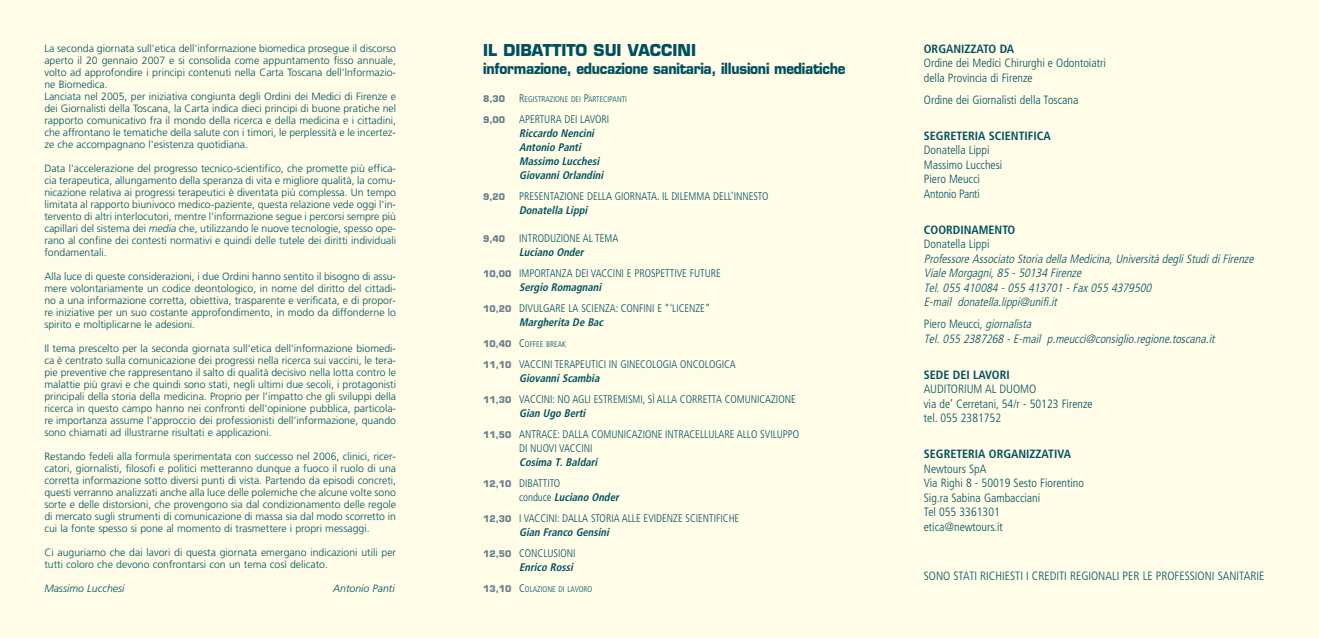
<style>
.page{position:relative;width:1319px;height:638px;background:#fff}
.page>*{position:absolute;margin:0;border:0;box-sizing:border-box;transform-origin:0 0}
.t1{font:700 16px "Eurostile";color:#00505f}
.t2{font:700 15px "Eurostile";letter-spacing:-.02em;color:#00505f;scale:.9 1}
.t3{font:300 condensed 12px/14.5px "Frutiger";color:#00505f}
.t4{font:italic 300 condensed 12px/14.5px "Frutiger";color:#00505f}
.t5{font:700 condensed 12px "Frutiger";color:#00505f}
.t6{font:300 condensed 11px/21px "Frutiger";color:#00505f}
.t7{font:italic 700 condensed 11px/14px "Frutiger";color:#00505f}
.t8{font:300 10.5px/12px "Frutiger";color:#00505f;text-align:justify}
.t9{font:italic 300 10.5px "Frutiger";color:#00505f}
.t10{font:700 9px "Eurostile";color:#647f8d}
.t11{font:300 condensed 8.2px "Frutiger";color:#00505f}
.s1{font-style:italic}
.s2{font-size:11px}
.s3{font-weight:700;font-style:italic}
.s4{font-family:"Eurostile";font-weight:700;font-stretch:normal;font-size:9px;color:#647f8d}
.s5{font-family:"Eurostile";font-style:normal;font-stretch:normal;font-size:9px;color:#647f8d}
.s6{font-weight:300;font-style:normal}
.s7{font-style:normal}
</style>
<div class="page">
<div style="left:0;top:0;width:1318px;height:638px;background:#fffde8"></div>
<p class="t8" style="left:44px;top:43px;width:353px;text-align:left">La seconda giornata sull'etica dell'informazione biomedica prosegue il discorso aperto il 20 gennaio 2007 e si consolida come appuntamento fisso annuale, volto ad approfondire i principi contenuti nella Carta Toscana dell'lnformazio&shy;ne Biomedica.<br>Lanciata nel 2005, per iniziativa congiunta degli Ordini dei Medici di Firenze e dei Giornalisti della Toscana, la Carta indica dieci principi di buone pratiche nel rapporto comunicativo fra il mondo della ricerca e della medicina e i cittadini, che affrontano le tematiche della salute con i timori, le perplessità e le incertez&shy;ze che accompagnano l'esistenza quotidiana.</p>
<p class="t8" style="left:44px;top:163px;width:353px">Data l'accelerazione del progresso tecnico-scientifico, che promette più effica&shy;cia terapeutica, allungamento della speranza di vita e migliore qualità, la comu&shy;nicazione relativa ai progressi terapeutici è diventata più complessa. Un tempo limitata al rapporto biunivoco medico-paziente, questa relazione vede oggi l'in&shy;tervento di altri interlocutori, mentre l'informazione segue i percorsi sempre più capillari del sistema dei <span class="s1">media</span> che, utilizzando le nuove tecnologie, spesso ope&shy;rano al confine dei contesti normativi e quindi delle tutele dei diritti individuali fondamentali.</p>
<p class="t8" style="left:44px;top:271px;width:353px">Alla luce di queste considerazioni, i due Ordini hanno sentito il bisogno di assu&shy;mere volontariamente un codice deontologico, in nome del diritto del cittadi&shy;no a una informazione corretta, obiettiva, trasparente e verificata, e di propor&shy;re iniziative per un suo costante approfondimento, in modo da diffonderne lo spirito e moltiplicarne le adesioni.</p>
<p class="t8" style="left:44px;top:343px;width:353px">Il tema prescelto per la seconda giornata sull'etica dell'informazione biomedi&shy;ca è centrato sulla comunicazione dei progressi nella ricerca sui vaccini, le tera&shy;pie preventive che rappresentano il salto di qualità decisivo nella lotta contro le malattie più gravi e che quindi sono stati, negli ultimi due secoli, i protagonisti principali della storia della medicina. Proprio per l’impatto che gli sviluppi della ricerca in questo campo hanno nei confronti dell'opinione pubblica, particola&shy;re importanza assume l’approccio dei professionisti dell’informazione, quando sono chiamati ad illustrarne risultati e applicazioni.</p>
<p class="t8" style="left:44px;top:451px;width:353px">Restando fedeli alla formula sperimentata con successo nel 2006, clinici, ricer&shy;catori, giornalisti, filosofi e politici metteranno dunque a fuoco il ruolo di una corretta informazione sotto diversi punti di vista. Partendo da episodi concreti, questi verranno analizzati anche alla luce delle polemiche che alcune volte sono sorte e delle distorsioni, che provengono sia dal condizionamento delle regole di mercato sugli strumenti di comunicazione di massa sia dal modo scorretto in cui la fonte spesso si pone al momento di trasmettere i propri messaggi.</p>
<p class="t8" style="left:44px;top:547px;width:353px">Ci auguriamo che dai lavori di questa giornata emergano indicazioni utili per tutti coloro che devono confrontarsi con un tema così delicato.</p>
<p class="t9" style="left:44px;top:584px;width:82px">Massimo Lucchesi</p>
<p class="t9" style="left:333px;top:584px;width:63px">Antonio Panti</p>
<h1 class="t1" style="left:483px;top:44px;width:214px">IL DIBATTITO SUI VACCINI</h1>
<h2 class="t2" style="left:483px;top:62px;width:404px">informazione, educazione sanitaria, illusioni mediatiche</h2>
<p class="t10" style="left:483px;top:95px;width:23px">8,30</p>
<p class="t11" style="left:519px;top:95px;width:109px"><span class="s2">R</span>EGISTRAZIONE DEI <span class="s2">P</span>ARTECIPANTI</p>
<p class="t10" style="left:483px;top:116px;width:23px">9,00</p>
<p class="t6" style="left:519px;top:109px;width:92px">APERTURA DEI LAVORI</p>
<p class="t7" style="left:519px;top:127px;width:88px">Riccardo Nencini<br>Antonio Panti<br>Massimo Lucchesi<br>Giovanni Orlandini</p>
<p class="t10" style="left:483px;top:193px;width:23px">9,20</p>
<p class="t6" style="left:519px;top:186px;width:251px">PRESENTAZIONE DELLA GIORNATA. IL DILEMMA DELL’INNESTO</p>
<p class="t7" style="left:519px;top:204px;width:72px">Donatella Lippi</p>
<p class="t10" style="left:483px;top:235px;width:23px">9,40</p>
<p class="t6" style="left:519px;top:228px;width:101px">INTRODUZIONE AL TEMA</p>
<p class="t6" style="left:483px;top:242px;width:239px;text-indent:36px"><span class="s3">Luciano Onder<br></span><span class="s4">10,00</span> IMPORTANZA DEI VACCINI E PROSPETTIVE FUTURE</p>
<p class="t6" style="left:483px;top:277px;width:228px;text-indent:36px"><span class="s3">Sergio Romagnani<br></span><span class="s4">10,20</span> DIVULGARE LA SCIENZA: CONFINI E “'LICENZE”</p>
<p class="t7" style="left:519px;top:316px;width:88px">Margherita De Bac</p>
<p class="t11" style="left:483px;top:340px;width:84px"><span class="s4">10,40</span> <span class="s2">C</span>OFFEE BREAK</p>
<p class="t6" style="left:519px;top:358px;width:218px;line-height:14px;text-indent:-36px"><span class="s4">11,10</span> VACCINI TERAPEUTICI IN GINECOLOGIA ONCOLOGICA<br><span class="s3">Giovanni Scambia</span></p>
<p class="t6" style="left:519px;top:393px;width:278px;line-height:14px;text-indent:-36px"><span class="s4">11,30</span> VACCINI: NO AGLI ESTREMISMI, SÌ ALLA CORRETTA COMUNICAZIONE<br><span class="s3">Gian Ugo Berti</span></p>
<p class="t6" style="left:519px;top:428px;width:281px;line-height:14px;text-indent:-36px"><span class="s4">11,50</span> ANTRACE: DALLA COMUNICAZIONE INTRACELLULARE ALLO SVILUPPO<br>DI NUOVI VACCINI</p>
<p class="t7" style="left:483px;top:452px;width:118px;line-height:21px;text-indent:36px">Cosima T. Baldari<br><span class="s5">12,10</span> <span class="s6">DIBATTITO</span></p>
<p class="t6" style="left:483px;top:487px;width:257px;text-indent:36px">c o n d u c e <span class="s3">Luciano Onder<br></span><span class="s4">12,30</span> I VACCINI: DALLA STORIA ALLE EVIDENZE SCIENTIFICHE</p>
<p class="t7" style="left:483px;top:522px;width:129px;line-height:21px;text-indent:36px">Gian Franco Gensini<br><span class="s5">12,50</span> <span class="s6">CONCLUSIONI</span></p>
<p class="t7" style="left:519px;top:561px;width:58px">Enrico Rossi</p>
<p class="t11" style="left:483px;top:585px;width:110px"><span class="s4">13,10</span> <span class="s2">C</span>OLAZIONE DI LAVORO</p>
<p class="t5" style="left:923px;top:44px;width:92px">ORGANIZZATO DA</p>
<p class="t3" style="left:923px;top:57px;width:183px">Ordine dei Medici Chirurghi e Odontoiatri della Provincia di Firenze</p>
<p class="t3" style="left:923px;top:93px;width:156px">Ordine dei Giornalisti della Toscana</p>
<p class="t5" style="left:923px;top:131px;width:128px">SEGRETERIA SCIENTIFICA</p>
<p class="t3" style="left:923px;top:144px;width:80px">Donatella Lippi<br>Massimo Lucchesi<br>Piero Meucci<br>Antonio Panti</p>
<p class="t5" style="left:923px;top:225px;width:93px">COORDINAMENTO</p>
<p class="t3" style="left:923px;top:238px;width:67px">Donatella Lippi</p>
<p class="t4" style="left:923px;top:252px;width:333px">Professore Associato Storia della Medicina,Università degliStudidiFirenze Viale Morgagni,85 -50134 Firenze<br>Tel.055 410084 -055 413701 -Fax 055 4379500<br>E-mail donatella.lippi@unifi.it</p>
<p class="t4" style="left:923px;top:318px;width:294px"><span class="s7">Piero Meucci,</span> giornalista<br>Tel.055 2387268 -E-mail p.meucci@consiglio.regione.toscana.it</p>
<p class="t5" style="left:923px;top:370px;width:87px">SEDE DEI LAVORI</p>
<p class="t3" style="left:923px;top:383px;width:170px">AUDITORIUM AL DUOMO<br>via de’ Cerretani, 54/r - 50123 Firenze tel. 055 2381752</p>
<p class="t5" style="left:923px;top:449px;width:149px">SEGRETERIA ORGANIZZATIVA</p>
<p class="t3" style="left:923px;top:462px;width:162px">Newtours SpA<br>Via Righi 8 - 50019 Sesto Fiorentino<br>Sig.ra Sabina Gambacciani<br>Tel 055 3361301<br>etica@newtours.it</p>
<p class="t3" style="left:923px;top:569px;width:342px">SONO STATI RICHIESTI I CREDITI REGIONALI PER LE PROFESSIONI SANITARIE</p>
</div>
